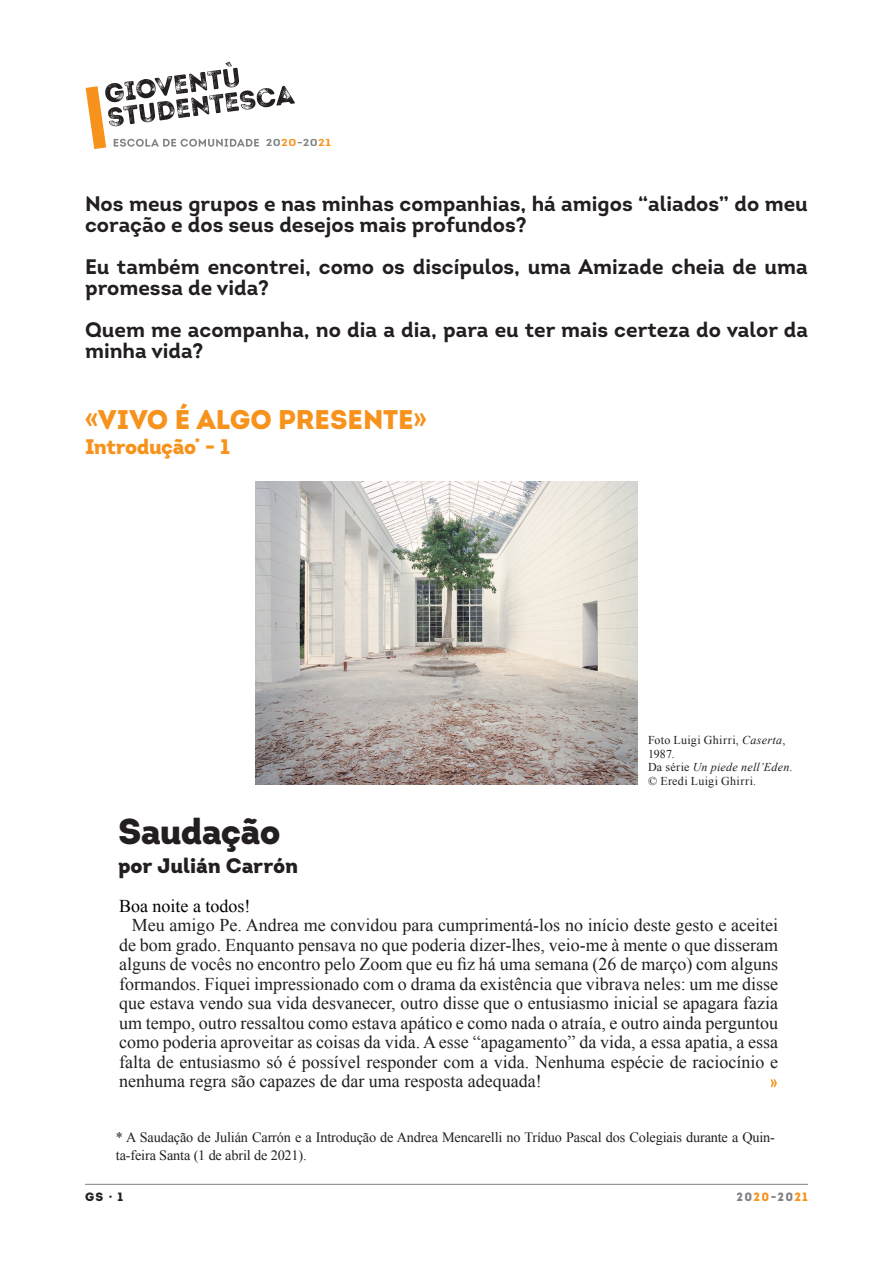
<style>
.page{position:relative;width:893px;height:1263px;background:#fff}
.page>*{position:absolute;margin:0;border:0;box-sizing:border-box;transform-origin:0 0}
.titolone{font:900 36px "Intro";letter-spacing:-.025em;color:#231f20}
.occhiello{font:900 27px "Intro";color:#f7931d}
.t1{font:700 21px/21px "Intro";color:#231f20}
.autore{font:900 21px "Intro";letter-spacing:-.005em;color:#231f20}
.titolone-2{font:900 21px "Intro";letter-spacing:-.025em;color:#f7931d}
.t2{font:18px/19.5px "Times New Roman";color:#231f20;text-align:justify}
.Corpo_A{font:18px "Times New Roman";color:#000}
.t3{font:14.25px/18px "Times New Roman";letter-spacing:-.01em;color:#231f20}
.autore-2{font:12px/13.5px "Times New Roman";letter-spacing:.03em;color:#231f20}
.autore-3{font:italic 12px "Times New Roman";letter-spacing:.025em;color:#231f20}
.t4{font:900 12px "Intro";letter-spacing:.105em;color:#808285}
.t5{font:900 12px "Intro";color:#231f20}
.t6{font:10.05px "Intro Bold Alt";letter-spacing:.035em;color:#808285;scale:1.22 1}
.s1{color:#f7931d}
.s2{font-style:italic}
.s3{font-style:normal}
</style>
<div class="page">
<hr style="left:85px;top:1184px;width:723px;height:1px;background:#808285">
<svg style="left:85px;top:62px;width:210px;height:87px"></svg>
<svg style="left:771px;top:1079px;width:6px;height:8px"></svg>
<img style="left:255px;top:481px;width:383px;height:303px">
<p class="t6" style="left:266px;top:136px;width:55px">20<span class="s1">20</span>-20<span class="s1">21</span></p>
<p class="t1" style="left:85px;top:193px;width:724px">Nos meus grupos e nas minhas companhias, há amigos “aliados” do meu coração e dos seus desejos mais profundos?</p>
<p class="t1" style="left:85px;top:256px;width:724px">Eu também encontrei, como os discípulos, uma Amizade cheia de uma promessa de vida?</p>
<p class="t1" style="left:85px;top:319px;width:724px">Quem me acompanha, no dia a dia, para eu ter mais certeza do valor da minha vida?</p>
<p class="occhiello" style="left:84px;top:402px;width:345px">«VIVO É ALGO PRESENTE»</p>
<p class="titolone-2" style="left:85px;top:433px;width:147px">Introdução<sup>*</sup> - 1</p>
<p class="titolone" style="left:118px;top:807px;width:164px">Saudação</p>
<p class="autore" style="left:118px;top:852px;width:182px">por Julián Carrón</p>
<p class="autore-2" style="left:648px;top:733px;width:139px">Foto Luigi Ghirri, <span class="s2">Caserta</span>,<br>1987.</p>
<p class="autore-3" style="left:648px;top:759px;width:146px"><span class="s3">Da série</span> Un piede nell’Eden<span class="s3">.</span></p>
<p class="autore-2" style="left:648px;top:774px;width:110px">© Eredi Luigi Ghirri.</p>
<p class="Corpo_A" style="left:119px;top:894px;width:133px">Boa noite a todos!</p>
<p class="t2" style="left:119px;top:915px;width:661px;text-indent:13px">Meu amigo Pe. Andrea me convidou para cumprimentá-los no início deste gesto e aceitei de bom grado. Enquanto pensava no que poderia dizer-lhes, veio-me à mente o que disseram alguns de vocês no encontro pelo Zoom que eu fiz há uma semana (26 de março) com alguns formandos. Fiquei impressionado com o drama da existência que vibrava neles: um me disse que estava vendo sua vida desvanecer, outro disse que o entusiasmo inicial se apagara fazia um tempo, outro ressaltou como estava apático e como nada o atraía, e outro ainda perguntou como poderia aproveitar as coisas da vida. A esse “apagamento” da vida, a essa apatia, a essa falta de entusiasmo só é possível responder com a vida. Nenhuma espécie de raciocínio e nenhuma regra são capazes de dar uma resposta adequada!</p>
<p class="t3" style="left:116px;top:1128px;width:661px">* A Saudação de Julián Carrón e a Introdução de Andrea Mencarelli no Tríduo Pascal dos Colegiais durante a Quin&shy;ta-feira Santa (1 de abril de 2021).</p>
<p class="t5" style="left:85px;top:1189px;width:40px">GS · 1</p>
<p class="t4" style="left:736px;top:1189px;width:73px">20<span class="s1">20</span>-20<span class="s1">21</span></p>
</div>
